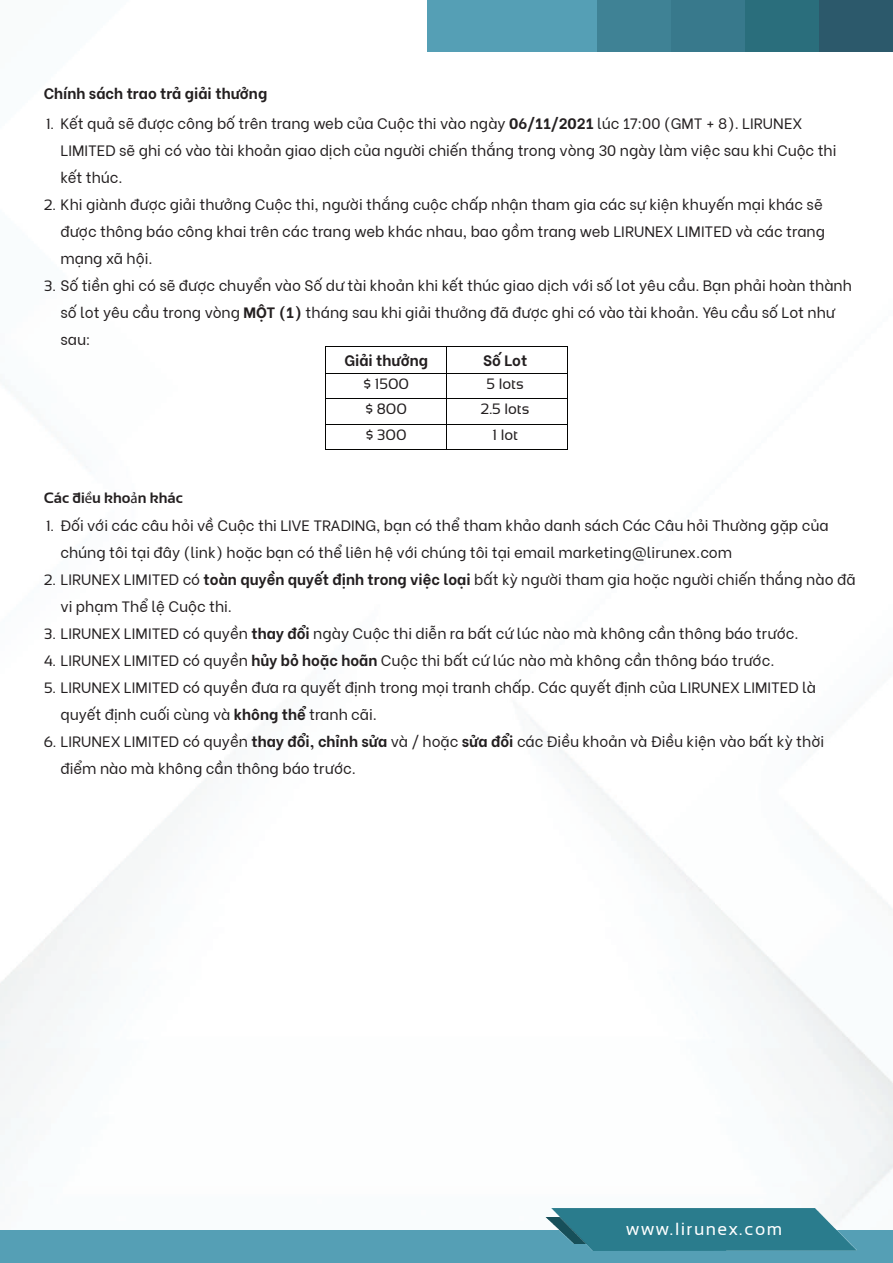
<style>
.page{position:relative;width:893px;height:1263px;background:#fff}
.page>*{position:absolute;margin:0;border:0;box-sizing:border-box;transform-origin:0 0}
.t1{font:17.55px "Sansation";letter-spacing:.085em;color:#fff}
.t2{font:15px/27px "Be Vietnam";color:#231f20}
.t3{font:700 15px "Be Vietnam";color:#231f20}
.t4{font:15px "Sansation";color:#231f20}
.t5{font:700 15px "Sansation";color:#231f20}
.s1{font-family:"Sansation"}
.s2{font-weight:700}
.s3{font-family:"Myriad Pro";font-weight:400}
</style>
<div class="page">
<img style="left:0;top:0;width:893px;height:1218px">
<div style="left:428px;top:0;width:169px;height:51px;background:#559fb5"></div>
<div style="left:597px;top:0;width:74px;height:51px;background:#3f8295"></div>
<div style="left:671px;top:0;width:74px;height:51px;background:#38798c"></div>
<div style="left:745px;top:0;width:74px;height:51px;background:#2a6e7c"></div>
<div style="left:819px;top:0;width:74px;height:51px;background:#2c596b"></div>
<div style="left:0;top:1230px;width:893px;height:33px;background:#559fb5"></div>
<img style="left:546px;top:1218px;width:6px;height:5px">
<img style="left:552px;top:1209px;width:304px;height:42px">
<hr style="left:326px;top:347px;width:120px;height:1px;background:#040503">
<hr style="left:447px;top:347px;width:120px;height:1px;background:#040503">
<hr style="left:326px;top:373px;width:120px;height:1px;background:#040503">
<hr style="left:447px;top:373px;width:120px;height:1px;background:#040503">
<hr style="left:326px;top:398px;width:120px;height:1px;background:#040503">
<hr style="left:447px;top:398px;width:120px;height:1px;background:#040503">
<hr style="left:326px;top:424px;width:120px;height:1px;background:#040503">
<hr style="left:447px;top:424px;width:120px;height:1px;background:#040503">
<svg style="left:325px;top:347px;width:1px;height:103px"></svg>
<hr style="left:326px;top:449px;width:120px;height:1px;background:#040503">
<svg style="left:446px;top:347px;width:1px;height:103px"></svg>
<hr style="left:447px;top:449px;width:120px;height:1px;background:#040503">
<svg style="left:567px;top:347px;width:1px;height:103px"></svg>
<p class="t3" style="left:44px;top:81px;width:225px">Chính sách trao trả giải thưởng</p>
<p class="t2" style="left:60px;top:109px;width:778px;text-indent:-14px"><span class="s1">1.</span> Kết quả sẽ được công bố trên trang web của Cuộc thi vào ngày <span class="s2">06/11/2021</span> lúc 17:00 (GMT + 8). LIRUNEX<br>LIMITED sẽ ghi có vào tài khoản giao dịch của người chiến thắng trong vòng 30 ngày làm việc sau khi Cuộc thi kết thúc.</p>
<p class="t2" style="left:60px;top:190px;width:766px;text-indent:-16px"><span class="s1">2.</span> Khi giành được giải thưởng Cuộc thi, người thắng cuộc chấp nhận tham gia các sự kiện khuyến mại khác sẽ được thông báo công khai trên các trang web khác nhau, bao gồm trang web LIRUNEX LIMITED và các trang mạng xã hội.</p>
<p class="t2" style="left:60px;top:271px;width:793px;text-indent:-16px"><span class="s1">3.</span> Số tiền ghi có sẽ được chuyển vào Số dư tài khoản khi kết thúc giao dịch với số lot yêu cầu. Bạn phải hoàn thành số lot yêu cầu trong vòng <span class="s2">MỘT (1)</span> tháng sau khi giải thưởng đã được ghi có vào tài khoản. Yêu cầu số Lot như sau:</p>
<p class="t5" style="left:44px;top:489px;width:141px">Các đi<span class="s3">ề</span>u kho<span class="s3">ả</span>n khác</p>
<p class="t3" style="left:344px;top:348px;width:85px">Giải thưởng</p>
<p class="t3" style="left:483px;top:348px;width:46px">Số Lot</p>
<p class="t4" style="left:363px;top:375px;width:47px">$ 1500</p>
<p class="t4" style="left:487px;top:375px;width:39px">5 lots</p>
<p class="t4" style="left:365px;top:400px;width:43px">$ 800</p>
<p class="t4" style="left:481px;top:400px;width:50px">2.5 lots</p>
<p class="t4" style="left:366px;top:427px;width:42px">$ 300</p>
<p class="t4" style="left:492px;top:427px;width:27px">1 lot</p>
<p class="t2" style="left:60px;top:510px;width:770px;text-indent:-14px"><span class="s1">1.</span> Đối với các câu hỏi về Cuộc thi LIVE TRADING, bạn có thể tham khảo danh sách Các Câu hỏi Thường gặp của chúng tôi tại đây (link) hoặc bạn có thể liên hệ với chúng tôi tại email marketing@lirunex.com</p>
<p class="t2" style="left:60px;top:564px;width:797px;text-indent:-16px"><span class="s1">2.</span> LIRUNEX LIMITED có <span class="s2">toàn quyền quyết định trong việc loại</span> bất kỳ người tham gia hoặc người chiến thắng nào đã vi phạm Thể lệ Cuộc thi.</p>
<p class="t2" style="left:44px;top:618px;width:756px"><span class="s1">3.</span> LIRUNEX LIMITED có quyền <span class="s2">thay đổi</span> ngày Cuộc thi diễn ra bất cứ lúc nào mà không cần thông báo trước.</p>
<p class="t2" style="left:44px;top:645px;width:732px"><span class="s1">4.</span> LIRUNEX LIMITED có quyền <span class="s2">hủy bỏ hoặc hoãn</span> Cuộc thi bất cứ lúc nào mà không cần thông báo trước.</p>
<p class="t2" style="left:60px;top:672px;width:757px;text-indent:-16px"><span class="s1">5.</span> LIRUNEX LIMITED có quyền đưa ra quyết định trong mọi tranh chấp. Các quyết định của LIRUNEX LIMITED là quyết định cuối cùng và <span class="s2">không thể</span> tranh cãi.</p>
<p class="t2" style="left:60px;top:726px;width:765px;text-indent:-17px"><span class="s1">6.</span> LIRUNEX LIMITED có quyền <span class="s2">thay đổi, chỉnh sửa</span> và / hoặc <span class="s2">sửa đổi</span> các Điều khoản và Điều kiện vào bất kỳ thời điểm nào mà không cần thông báo trước.</p>
<p class="t1" style="left:626px;top:1219px;width:158px">www.lirunex.com</p>
</div>
